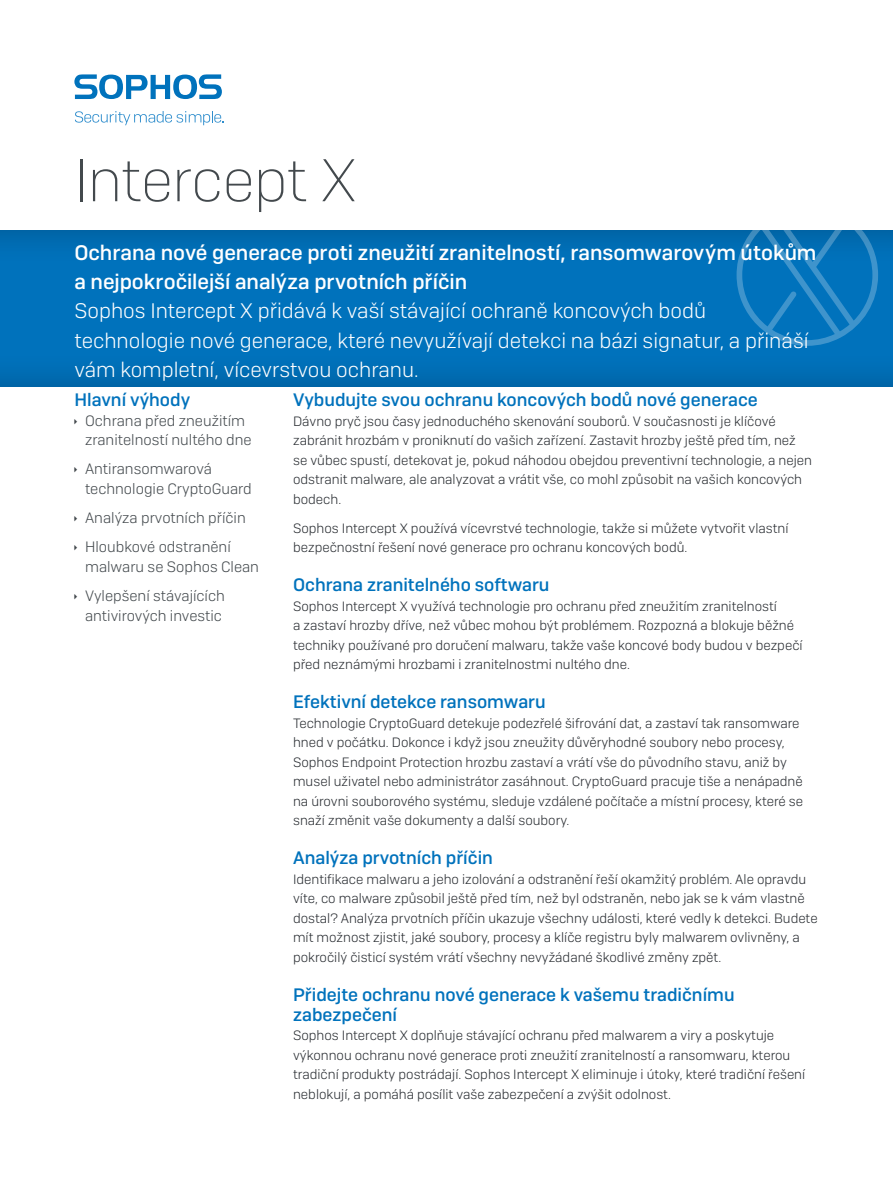
<style>
.page{position:relative;width:893px;height:1191px;background:#fff}
.page>*{position:absolute;margin:0;border:0;box-sizing:border-box;transform-origin:0 0}
.t1{font:200 60px "Sophos Sans";letter-spacing:-.015em;color:#43494d}
.t2{font:300 21px/29.2px "Sophos Sans";color:#fff}
.t3{font:500 21px/29.2px "Sophos Sans";color:#fff}
.t4{font:500 18px/19.5px "Sophos Sans";color:#0072bc}
.t5{font:300 15px/19.5px "Sophos Sans";color:#43494d}
.t6{font:300 13.5px/19.5px "Sophos Sans";color:#282c31}
</style>
<div class="page">
<div style="left:0;top:223px;width:893px;height:165px;background:#231f20;opacity:.3"></div>
<svg style="left:74px;top:74px;width:148px;height:25px"></svg>
<svg style="left:75px;top:111px;width:148px;height:14px"></svg>
<svg style="left:736px;top:223px;width:142px;height:123px;background:#1b7fc0"></svg>
<h1 class="t1" style="left:74px;top:145px;width:284px">Intercept X</h1>
<h2 class="t3" style="left:74px;top:237px;width:744px">Ochrana nové generace proti zneužití zranitelností, ransomwarovým útokům a nejpokročilejší analýza prvotních příčin</h2>
<h2 class="t2" style="left:74px;top:296px;width:736px">Sophos Intercept X přidává k vaší stávající ochraně koncových bodů technologie nové generace, které nevyužívají detekci na bázi signatur, a přináší vám kompletní, vícevrstvou ochranu.</h2>
<h3 class="t4" style="left:74px;top:390px;width:117px">Hlavní výhody</h3>
<p class="t5" style="left:85px;top:410px;width:168px">Ochrana před zneužitím zranitelností nultého dne</p>
<p class="t5" style="left:85px;top:459px;width:168px">Antiransomwarová technologie CryptoGuard</p>
<p class="t5" style="left:85px;top:503px;width:162px;line-height:29.2px">Analýza prvotních příčin<br>Hloubkové odstranění</p>
<p class="t5" style="left:85px;top:552px;width:175px;line-height:29.2px">malwaru se Sophos Clean<br>Vylepšení stávajících</p>
<p class="t5" style="left:85px;top:605px;width:138px">antivirových investic</p>
<h3 class="t4" style="left:293px;top:390px;width:466px">Vybudujte svou ochranu koncových bodů nové generace</h3>
<p class="t6" style="left:293px;top:411px;width:520px">Dávno pryč jsou časy jednoduchého skenování souborů. V současnosti je klíčové zabránit hrozbám v proniknutí do vašich zařízení. Zastavit hrozby ještě před tím, než se vůbec spustí, detekovat je, pokud náhodou obejdou preventivní technologie, a nejen odstranit malware, ale analyzovat a vrátit vše, co mohl způsobit na vašich koncových bodech.</p>
<p class="t6" style="left:293px;top:518px;width:497px">Sophos Intercept X používá vícevrstvé technologie, takže si můžete vytvořit vlastní bezpečnostní řešení nové generace pro ochranu koncových bodů.</p>
<h3 class="t4" style="left:293px;top:575px;width:258px">Ochrana zranitelného softwaru</h3>
<p class="t6" style="left:293px;top:596px;width:511px">Sophos Intercept X využívá technologie pro ochranu před zneužitím zranitelností<br>a zastaví hrozby dříve, než vůbec mohou být problémem. Rozpozná a blokuje běžné techniky používané pro doručení malwaru, takže vaše koncové body budou v bezpečí před neznámými hrozbami i zranitelnostmi nultého dne.</p>
<h3 class="t4" style="left:293px;top:692px;width:254px">Efektivní detekce ransomwaru</h3>
<p class="t6" style="left:293px;top:713px;width:512px">Technologie CryptoGuard detekuje podezřelé šifrování dat, a zastaví tak ransomware hned v počátku. Dokonce i když jsou zneužity důvěryhodné soubory nebo procesy, Sophos Endpoint Protection hrozbu zastaví a vrátí vše do původního stavu, aniž by musel uživatel nebo administrátor zasáhnout. CryptoGuard pracuje tiše a nenápadně na úrovni souborového systému, sleduje vzdálené počítače a místní procesy, které se snaží změnit vaše dokumenty a další soubory.</p>
<h3 class="t4" style="left:293px;top:848px;width:201px">Analýza prvotních příčin</h3>
<p class="t6" style="left:293px;top:869px;width:526px">Identifikace malwaru a jeho izolování a odstranění řeší okamžitý problém. Ale opravdu víte, co malware způsobil ještě před tím, než byl odstraněn, nebo jak se k vám vlastně dostal? Analýza prvotních příčin ukazuje všechny události, které vedly k detekci. Budete mít možnost zjistit, jaké soubory, procesy a klíče registru byly malwarem ovlivněny, a pokročilý čisticí systém vrátí všechny nevyžádané škodlivé změny zpět.</p>
<h3 class="t4" style="left:293px;top:984px;width:443px">Přidejte ochranu nové generace k vašemu tradičnímu zabezpečení</h3>
<p class="t6" style="left:293px;top:1025px;width:514px">Sophos Intercept X doplňuje stávající ochranu před malwarem a viry a poskytuje výkonnou ochranu nové generace proti zneužití zranitelností a ransomwaru, kterou tradiční produkty postrádají. Sophos Intercept X eliminuje i útoky, které tradiční řešení neblokují, a pomáhá posílit vaše zabezpečení a zvýšit odolnost.</p>
</div>
